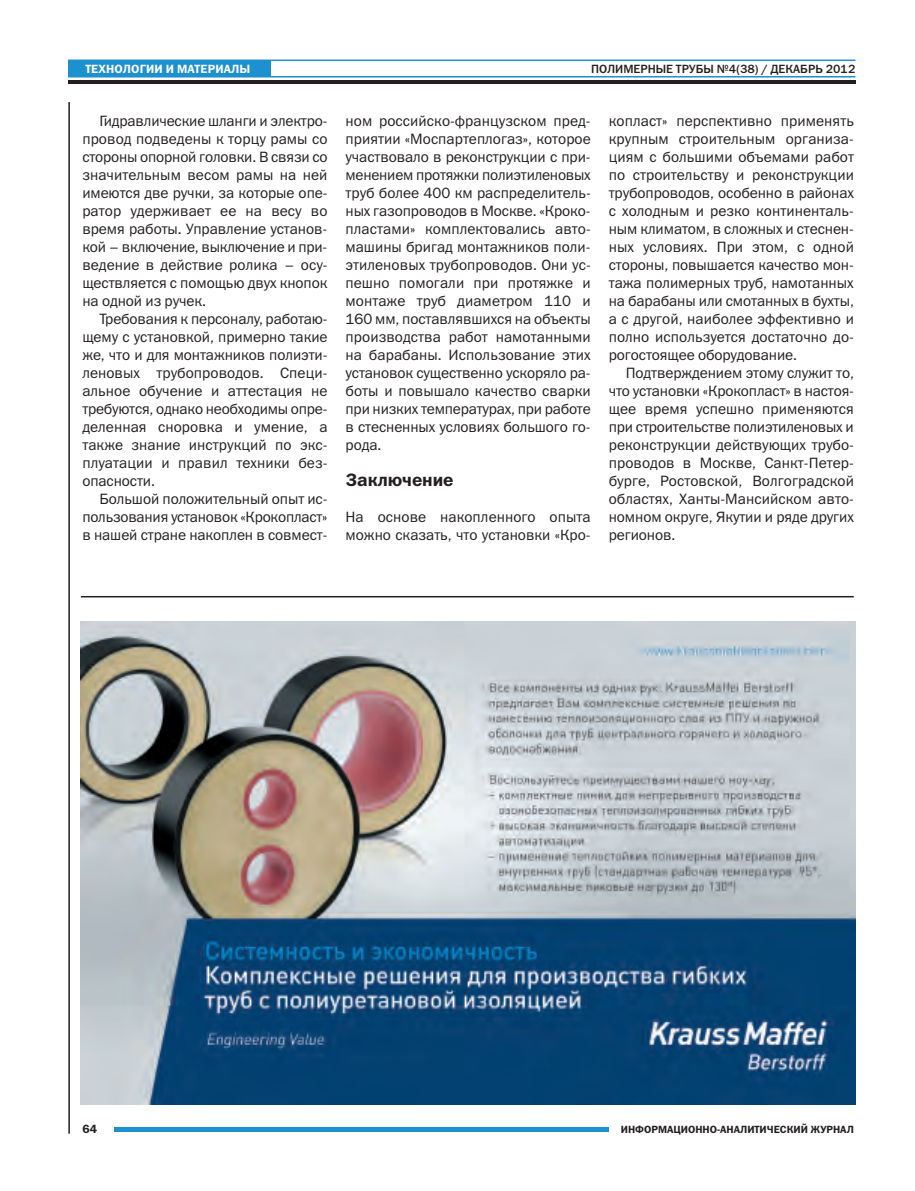
<style>
.page{position:relative;width:915px;height:1191px;background:#fff}
.page>*{position:absolute;margin:0;border:0;box-sizing:border-box;transform-origin:0 0}
.t1{font:18px "Franklin Gothic Demi C";letter-spacing:-.005em;color:#231f20}
.t2{font:15px/18px "Franklin Gothic Book C";letter-spacing:-.005em;color:#231f20;text-align:justify}
.t3{font:12px "Franklin Gothic Medium C";color:#231f20}
.t4{font:12px "Franklin Gothic Demi C";letter-spacing:.01em;color:#fff}
.t5{font:12px "Franklin Gothic Demi C";color:#231f20}
.t6{font:10.5px "Franklin Gothic Demi C";color:#231f20}
</style>
<div class="page">
<hr style="left:68px;top:102px;width:2px;height:1031px;background:#231f20">
<hr style="left:114px;top:1127px;width:494px;height:4px;background:#1d90d0">
<hr style="left:68px;top:76px;width:787px;height:1px;background:#1d90d0">
<hr style="left:68px;top:60px;width:787px;height:1px;background:#1d90d0">
<hr style="left:68px;top:80px;width:787px;height:3px;background:#231f20">
<div style="left:68px;top:60px;width:202px;height:16px;background:#1d90d0"></div>
<img style="left:81px;top:621px;width:774px;height:483px">
<hr style="left:81px;top:596px;width:772px;height:1px;background:#231f20">
<p class="t4" style="left:85px;top:62px;width:166px">ТЕХНОЛОГИИ И МАТЕРИАЛЫ</p>
<p class="t3" style="left:591px;top:62px;width:266px">ПОЛИМЕРНЫЕ ТРУБЫ №4(38) / ДЕКАБРЬ 2012</p>
<p class="t2" style="left:82px;top:112px;width:247px;text-indent:17px">Гидравлические шланги и электро&shy;провод подведены к торцу рамы со стороны опорной головки. В связи со значительным весом рамы на ней имеются две ручки, за которые опе&shy;ратор удерживает ее на весу во время работы. Управление установ&shy;кой – включение, выключение и при&shy;ведение в действие ролика – осу&shy;ществляется с помощью двух кнопок на одной из ручек.</p>
<p class="t2" style="left:82px;top:310px;width:247px;text-indent:17px">Требования к персоналу, работаю&shy;щему с установкой, примерно такие же, что и для монтажников полиэти&shy;леновых трубопроводов. Специ&shy;альное обучение и аттестация не требуются, однако необходимы опре&shy;деленная сноровка и умение, а также знание инструкций по экс&shy;плуатации и правил техники без&shy;опасности.</p>
<p class="t2" style="left:82px;top:490px;width:246px;text-indent:17px">Большой положительный опыт ис&shy;пользования установок «Крокопласт» в нашей стране накоплен в совмест-</p>
<p class="t2" style="left:345px;top:112px;width:247px">ном российско-французском пред&shy;приятии «Моспартеплогаз», которое участвовало в реконструкции с при&shy;менением протяжки полиэтиленовых труб более 400 км распределитель&shy;ных газопроводов в Москве. «Кроко&shy;пластами» комплектовались авто&shy;машины бригад монтажников поли&shy;этиленовых трубопроводов. Они ус&shy;пешно помогали при протяжке и монтаже труб диаметром 110 и 160 мм, поставлявшихся на объекты производства работ намотанными на барабаны. Использование этих установок существенно ускоряло ра&shy;боты и повышало качество сварки при низких температурах, при работе в стесненных условиях большого го&shy;рода.</p>
<p class="t1" style="left:345px;top:469px;width:109px">Заключение</p>
<p class="t2" style="left:345px;top:508px;width:246px">На основе накопленного опыта можно сказать, что установки «Кро-</p>
<p class="t2" style="left:608px;top:112px;width:246px">копласт» перспективно применять крупным строительным организа&shy;циям с большими объемами работ по строительству и реконструкции трубопроводов, особенно в районах с холодным и резко континенталь&shy;ным климатом, в сложных и стеснен&shy;ных условиях. При этом, с одной стороны, повышается качество мон&shy;тажа полимерных труб, намотанных на барабаны или смотанных в бухты, а с другой, наиболее эффективно и полно используется достаточно до&shy;рогостоящее оборудование.</p>
<p class="t2" style="left:608px;top:364px;width:246px;text-indent:17px">Подтверждением этому служит то, что установки «Крокопласт» в настоя&shy;щее время успешно применяются при строительстве полиэтиленовых и реконструкции действующих трубо&shy;проводов в Москве, Санкт-Петер&shy;бурге, Ростовской, Волгоградской областях, Ханты-Мансийском авто&shy;номном округе, Якутии и ряде других регионов.</p>
<p class="t5" style="left:82px;top:1122px;width:16px">64</p>
<p class="t6" style="left:620px;top:1122px;width:234px">ИНФОРМАЦИОННО-АНАЛИТИЧЕСКИЙ ЖУРНАЛ</p>
</div>
